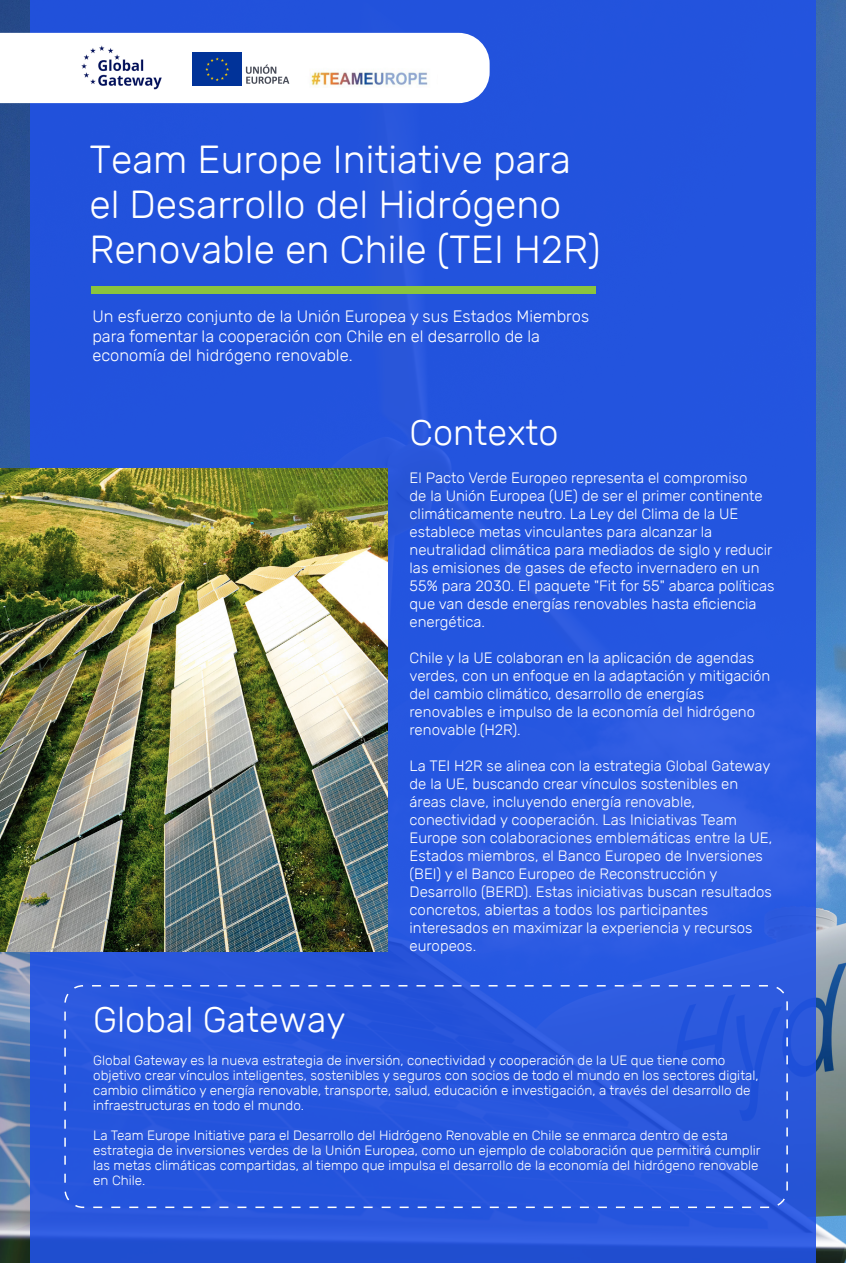
<style>
.page{position:relative;width:846px;height:1263px;background:#fff}
.page>*{position:absolute;margin:0;border:0;box-sizing:border-box;transform-origin:0 0}
.t1{font:300 39px/45px "Rubik";color:#fff}
.t2{font:300 36px "Rubik";color:#fff}
.t3{font:300 16.5px/19.5px "Rubik";color:#fff}
.t4{font:300 15px/18px "Rubik";color:#fff}
.t5{font:300 13.5px/15px "Rubik";color:#fff}
</style>
<div class="page">
<img style="left:0;top:0;width:846px;height:1263px">
<div style="left:30px;top:0;width:785px;height:1263px;background:#2152e4"></div>
<img style="left:0;top:469px;width:388px;height:482px">
<div style="left:91px;top:286px;width:505px;height:8px;background:#8ac43f"></div>
<div style="left:64px;top:985px;width:724px;height:223px;border:2px dashed #fff;border-radius:18px"></div>
<svg style="left:0;top:33px;width:489px;height:70px;background:#eaeef6"></svg>
<img style="left:305px;top:62px;width:132px;height:25px">
<img style="left:78px;top:43px;width:85px;height:50px">
<h1 class="t1" style="left:89px;top:137px;width:512px">Team Europe Initiative para el Desarrollo del Hidrógeno<br>Renovable en Chile (TEI H2R)</h1>
<p class="t3" style="left:92px;top:307px;width:498px">Un esfuerzo conjunto de la Unión Europea y sus Estados Miembros para fomentar la cooperación con Chile en el desarrollo de la economía del hidrógeno renovable.</p>
<h2 class="t2" style="left:409px;top:412px;width:151px">Contexto</h2>
<p class="t4" style="left:409px;top:469px;width:366px">El Pacto Verde Europeo representa el compromiso<br>de la Unión Europea (UE) de ser el primer continente climáticamente neutro. La Ley del Clima de la UE establece metas vinculantes para alcanzar la neutralidad climática para mediados de siglo y reducir las emisiones de gases de efecto invernadero en un 55% para 2030. El paquete "Fit for 55" abarca políticas que van desde energías renovables hasta eficiencia energética.</p>
<p class="t4" style="left:409px;top:649px;width:362px">Chile y la UE colaboran en la aplicación de agendas verdes, con un enfoque en la adaptación y mitigación del cambio climático, desarrollo de energías renovables e impulso de la economía del hidrógeno renovable (H2R).</p>
<p class="t4" style="left:409px;top:757px;width:364px">La TEI H2R se alinea con la estrategia Global Gateway de la UE, buscando crear vínculos sostenibles en áreas clave, incluyendo energía renovable, conectividad y cooperación. Las Iniciativas Team Europe son colaboraciones emblemáticas entre la UE, Estados miembros, el Banco Europeo de Inversiones (BEI) y el Banco Europeo de Reconstrucción y Desarrollo (BERD). Estas iniciativas buscan resultados concretos, abiertas a todos los participantes interesados en maximizar la experiencia y recursos europeos.</p>
<h2 class="t2" style="left:93px;top:1000px;width:254px">Global Gateway</h2>
<p class="t5" style="left:93px;top:1053px;width:667px">Global Gateway es la nueva estrategia de inversión, conectividad y cooperación de la UE que tiene como objetivo crear vínculos inteligentes, sostenibles y seguros con socios de todo el mundo en los sectores digital, cambio climático y energía renovable, transporte, salud, educación e investigación, a través del desarrollo de infraestructuras en todo el mundo.</p>
<p class="t5" style="left:93px;top:1128px;width:669px">La Team Europe Initiative para el Desarrollo del Hidrógeno Renovable en Chile se enmarca dentro de esta estrategia de inversiones verdes de la Unión Europea, como un ejemplo de colaboración que permitirá cumplir las metas climáticas compartidas, al tiempo que impulsa el desarrollo de la economía del hidrógeno renovable en Chile.</p>
</div>
